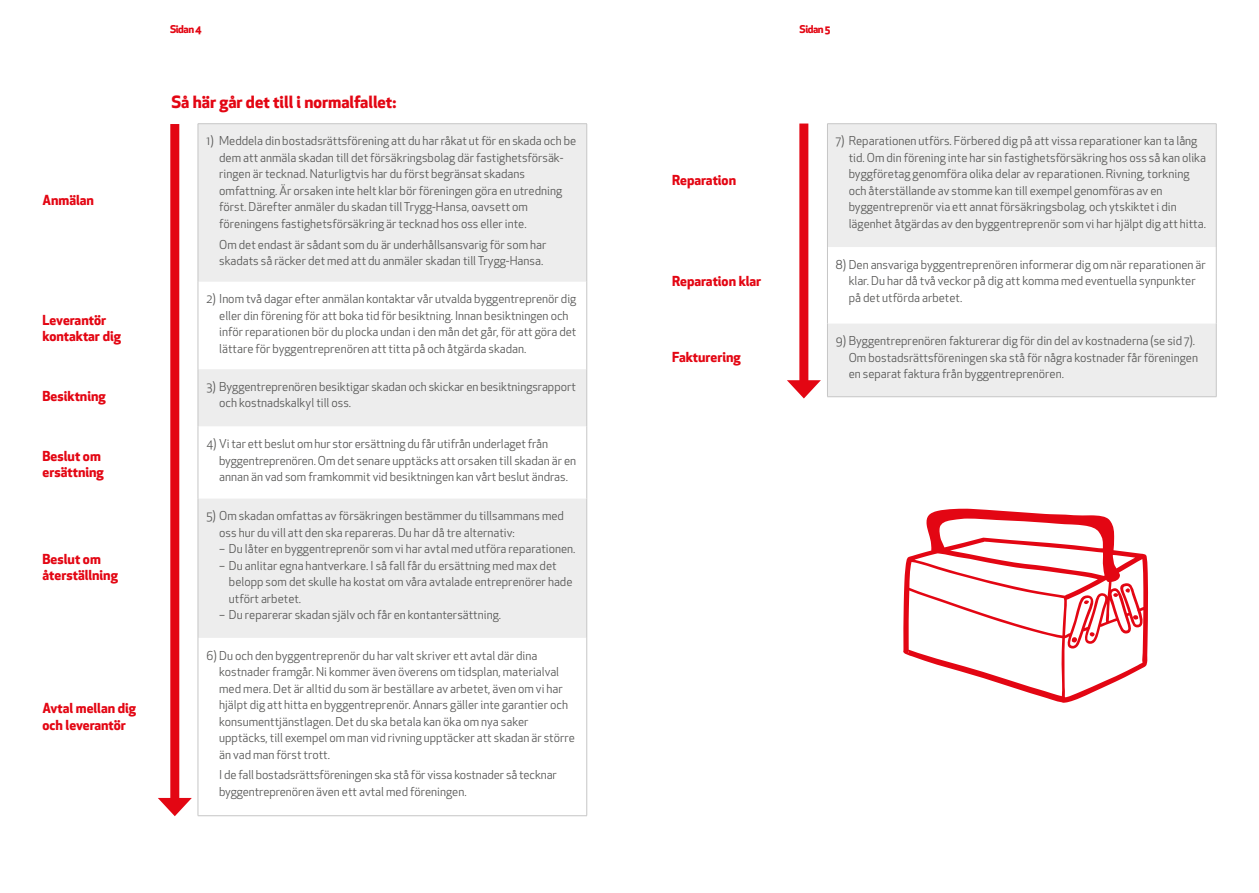
<style>
.page{position:relative;width:1259px;height:893px;background:#fff}
.page>*{position:absolute;margin:0;border:0;box-sizing:border-box;transform-origin:0 0}
.t1{font:700 16.5px "Apex New";color:#e30613}
.t2{font:700 13.5px/16.5px "Apex New";color:#e30613}
.t3{font:12px/16.5px "Apex New";color:#575756}
.t4{font:700 10.5px "Apex New";letter-spacing:-.045em;color:#e30613}
</style>
<div class="page">
<div style="left:170px;top:124px;width:9px;height:681px;background:#e30613"></div>
<svg style="left:158px;top:798px;width:34px;height:18px"></svg>
<svg style="left:199px;top:124px;width:387px;height:514px;fill:#ededed"></svg>
<hr style="left:198px;top:123px;width:389px;height:1px;background:#c6c6c6">
<hr style="left:198px;top:124px;width:1px;height:158px;background:#c6c6c6">
<hr style="left:586px;top:124px;width:1px;height:158px;background:#c6c6c6">
<hr style="left:198px;top:282px;width:1px;height:87px;background:#c6c6c6">
<hr style="left:586px;top:282px;width:1px;height:87px;background:#c6c6c6">
<hr style="left:198px;top:369px;width:1px;height:57px;background:#c6c6c6">
<hr style="left:586px;top:369px;width:1px;height:57px;background:#c6c6c6">
<hr style="left:198px;top:426px;width:1px;height:73px;background:#c6c6c6">
<hr style="left:586px;top:426px;width:1px;height:73px;background:#c6c6c6">
<hr style="left:198px;top:499px;width:1px;height:139px;background:#c6c6c6">
<hr style="left:586px;top:499px;width:1px;height:139px;background:#c6c6c6">
<hr style="left:198px;top:638px;width:1px;height:177px;background:#c6c6c6">
<hr style="left:586px;top:638px;width:1px;height:177px;background:#c6c6c6">
<hr style="left:198px;top:815px;width:389px;height:1px;background:#c6c6c6">
<svg style="left:828px;top:124px;width:388px;height:272px;fill:#ededed"></svg>
<hr style="left:827px;top:124px;width:1px;height:123px;background:#c6c6c6">
<hr style="left:1216px;top:124px;width:1px;height:123px;background:#c6c6c6">
<hr style="left:827px;top:247px;width:1px;height:77px;background:#c6c6c6">
<hr style="left:1216px;top:247px;width:1px;height:77px;background:#c6c6c6">
<hr style="left:827px;top:324px;width:1px;height:73px;background:#c6c6c6">
<hr style="left:1216px;top:324px;width:1px;height:73px;background:#c6c6c6">
<hr style="left:827px;top:396px;width:389px;height:1px;background:#c6c6c6">
<hr style="left:827px;top:123px;width:389px;height:1px;background:#c6c6c6">
<div style="left:799px;top:124px;width:9px;height:263px;background:#e30613"></div>
<svg style="left:787px;top:380px;width:34px;height:18px"></svg>
<svg style="left:903px;top:508px;width:245px;height:195px"></svg>
<svg style="left:1084px;top:600px;width:5px;height:4px"></svg>
<svg style="left:1071px;top:637px;width:6px;height:6px"></svg>
<svg style="left:1089px;top:632px;width:6px;height:5px"></svg>
<svg style="left:1125px;top:588px;width:5px;height:5px"></svg>
<svg style="left:1132px;top:615px;width:6px;height:5px"></svg>
<svg style="left:1113px;top:593px;width:5px;height:4px"></svg>
<p class="t2" style="left:43px;top:191px;width:53px">Anmälan</p>
<p class="t2" style="left:43px;top:311px;width:80px">Leverantör kontaktar dig</p>
<p class="t2" style="left:43px;top:387px;width:65px">Besiktning</p>
<p class="t2" style="left:43px;top:447px;width:63px">Beslut om ersättning</p>
<p class="t2" style="left:43px;top:550px;width:77px">Beslut om återställning</p>
<p class="t2" style="left:43px;top:700px;width:95px">Avtal mellan dig och leverantör</p>
<p class="t4" style="left:170px;top:22px;width:33px">Sidan 4</p>
<p class="t4" style="left:799px;top:22px;width:32px">Sidan 5</p>
<h1 class="t1" style="left:171px;top:90px;width:226px">Så här går det till i normalfallet:</h1>
<p class="t3" style="left:219px;top:133px;width:358px;text-indent:-13px">1) Meddela din bostadsrättsförening att du har råkat ut för en skada och be dem att anmäla skadan till det försäkringsbolag där fastighetsförsäk&shy;ringen är tecknad. Naturligtvis har du först begränsat skadans omfattning. Är orsaken inte helt klar bör föreningen göra en utredning först. Därefter anmäler du skadan till Trygg-Hansa, oavsett om föreningens fastighetsförsäkring är tecknad hos oss eller inte.</p>
<p class="t3" style="left:219px;top:236px;width:329px">Om det endast är sådant som du är underhållsansvarig för som har skadats så räcker det med att du anmäler skadan till Trygg-Hansa.</p>
<p class="t3" style="left:219px;top:291px;width:359px;text-indent:-13px">2) Inom två dagar efter anmälan kontaktar vår utvalda byggentreprenör dig eller din förening för att boka tid för besiktning. Innan besiktningen och inför reparationen bör du plocka undan i den mån det går, för att göra det lättare för byggentreprenören att titta på och åtgärda skadan.</p>
<p class="t3" style="left:219px;top:378px;width:358px;text-indent:-13px">3) Byggentreprenören besiktigar skadan och skickar en besiktningsrapport och kostnadskalkyl till oss.</p>
<p class="t3" style="left:219px;top:435px;width:358px;text-indent:-13px">4) Vi tar ett beslut om hur stor ersättning du får utifrån underlaget från byggentreprenören. Om det senare upptäcks att orsaken till skadan är en annan än vad som framkommit vid besiktningen kan vårt beslut ändras.</p>
<p class="t3" style="left:219px;top:508px;width:346px;text-indent:-13px">5) Om skadan omfattas av försäkringen bestämmer du tillsammans med oss hur du vill att den ska repareras. Du har då tre alternativ:</p>
<p class="t3" style="left:219px;top:541px;width:358px">– Du låter en byggentreprenör som vi har avtal med utföra reparationen.</p>
<p class="t3" style="left:229px;top:557px;width:345px;text-indent:-10px">– Du anlitar egna hantverkare. I så fall får du ersättning med max det belopp som det skulle ha kostat om våra avtalade entreprenörer hade utfört arbetet.</p>
<p class="t3" style="left:219px;top:607px;width:283px">– Du reparerar skadan själv och får en kontantersättning.</p>
<p class="t3" style="left:219px;top:647px;width:357px;text-indent:-13px">6) Du och den byggentreprenör du har valt skriver ett avtal där dina kostnader framgår. Ni kommer även överens om tidsplan, materialval med mera. Det är alltid du som är beställare av arbetet, även om vi har hjälpt dig att hitta en byggentreprenör. Annars gäller inte garantier och konsumenttjänstlagen. Det du ska betala kan öka om nya saker upptäcks, till exempel om man vid rivning upptäcker att skadan är större än vad man först trott.</p>
<p class="t3" style="left:219px;top:767px;width:339px">I de fall bostadsrättsföreningen ska stå för vissa kostnader så tecknar byggentreprenören även ett avtal med föreningen.</p>
<p class="t2" style="left:672px;top:172px;width:66px">Reparation</p>
<p class="t2" style="left:672px;top:273px;width:91px">Reparation klar</p>
<p class="t2" style="left:672px;top:348px;width:70px">Fakturering</p>
<p class="t3" style="left:848px;top:133px;width:359px;text-indent:-13px">7) Reparationen utförs. Förbered dig på att vissa reparationer kan ta lång tid. Om din förening inte har sin fastighetsförsäkring hos oss så kan olika byggföretag genomföra olika delar av reparationen. Rivning, torkning och återställande av stomme kan till exempel genomföras av en byggentreprenör via ett annat försäkringsbolag, och ytskiktet i din lägenhet åtgärdas av den byggentreprenör som vi har hjälpt dig att hitta.</p>
<p class="t3" style="left:848px;top:256px;width:359px;text-indent:-13px">8) Den ansvariga byggentreprenören informerar dig om när reparationen är klar. Du har då två veckor på dig att komma med eventuella synpunkter på det utförda arbetet.</p>
<p class="t3" style="left:848px;top:333px;width:351px;text-indent:-13px">9) Byggentreprenören fakturerar dig för din del av kostnaderna (se sid 7).<br>Om bostadsrättsföreningen ska stå för några kostnader får föreningen en separat faktura från byggentreprenören.</p>
</div>
